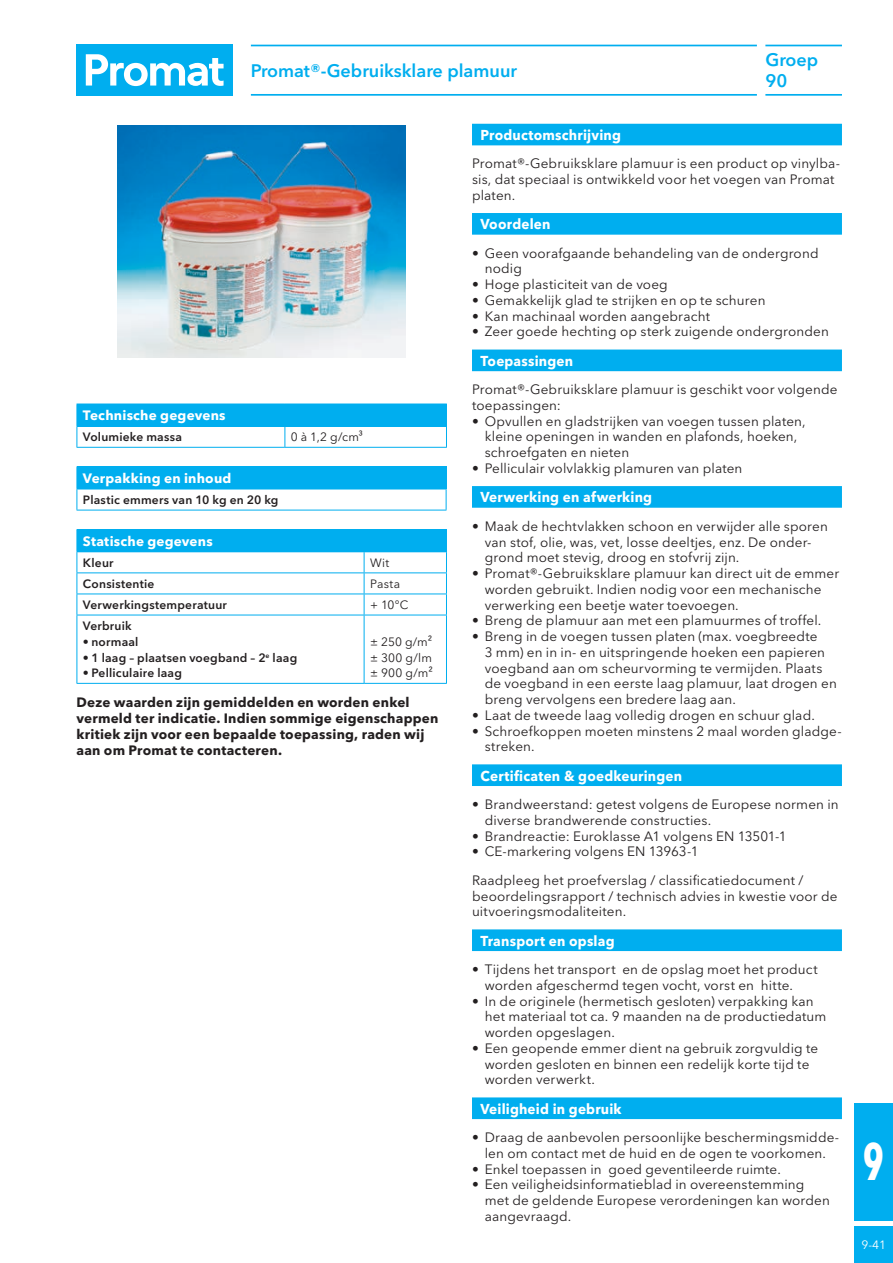
<style>
.page{position:relative;width:893px;height:1263px;background:#fff}
.page>*{position:absolute;margin:0;border:0;box-sizing:border-box;transform-origin:0 0}
.t1{font:700 52.5px "Avenir Next Condensed";color:#fff;scale:.75 1}
.Header_1_line_-12_5{font:600 18px/21.3px "Avenir Next W1 G";color:#00aeef}
.title_balk{font:700 14.25px "Avenir Next W1 G";letter-spacing:.015em;color:#fff;scale:.95 1}
.body_NL{font:13.5px/15.8px "Avenir Next W1 G";letter-spacing:.01em;color:#231f20}
.disclaimer{font:700 13.5px/16.2px "Avenir Next W1 G";letter-spacing:.015em;color:#231f20}
.table_header{font:700 13.5px "Avenir Next W1 G";letter-spacing:.015em;color:#fff}
.table_body{font:600 12px "Avenir Next W1 G";letter-spacing:.02em;color:#231f20}
.table_spec_right_ali{font:12px "Avenir Next W1 G";letter-spacing:.015em;color:#231f20}
.table_spec_left_alig{font:12px "Avenir Next W1 G";color:#231f20}
.t2{font:12px "Avenir Next W1 G";color:#fff}
</style>
<div class="page">
<div style="left:77px;top:45px;width:156px;height:51px;background:#00aeef"></div>
<svg style="left:86px;top:54px;width:138px;height:32px"></svg>
<img style="left:118px;top:126px;width:288px;height:231px">
<div style="left:855px;top:1103px;width:38px;height:117px;background:#00aeef"></div>
<div style="left:855px;top:1227px;width:38px;height:36px;background:#00aeef"></div>
<hr style="left:765px;top:45px;width:77px;height:1px;background:#00aeef">
<hr style="left:765px;top:94px;width:77px;height:2px;background:#00aeef">
<hr style="left:251px;top:45px;width:506px;height:1px;background:#00aeef">
<hr style="left:251px;top:94px;width:506px;height:2px;background:#00aeef">
<div style="left:77px;top:404px;width:369px;height:22px;background:#00aeef"></div>
<svg style="left:285px;top:427px;width:1px;height:20px"></svg>
<hr style="left:77px;top:447px;width:208px;height:1px;background:#00aeef">
<hr style="left:285px;top:447px;width:162px;height:1px;background:#00aeef">
<svg style="left:77px;top:427px;width:1px;height:20px"></svg>
<svg style="left:446px;top:404px;width:1px;height:43px"></svg>
<hr style="left:77px;top:426px;width:208px;height:1px;background:#00aeef">
<hr style="left:285px;top:426px;width:162px;height:1px;background:#00aeef">
<div style="left:77px;top:467px;width:369px;height:22px;background:#00aeef"></div>
<svg style="left:446px;top:467px;width:1px;height:43px"></svg>
<hr style="left:77px;top:510px;width:369px;height:1px;background:#00aeef">
<hr style="left:77px;top:466px;width:369px;height:1px;background:#00aeef">
<svg style="left:77px;top:490px;width:1px;height:20px"></svg>
<hr style="left:77px;top:489px;width:369px;height:1px;background:#00aeef">
<div style="left:77px;top:530px;width:369px;height:22px;background:#00aeef"></div>
<hr style="left:77px;top:572px;width:287px;height:1px;background:#00aeef">
<hr style="left:364px;top:572px;width:83px;height:1px;background:#00aeef">
<hr style="left:77px;top:594px;width:287px;height:1px;background:#00aeef">
<hr style="left:364px;top:594px;width:83px;height:1px;background:#00aeef">
<svg style="left:364px;top:552px;width:1px;height:63px"></svg>
<hr style="left:77px;top:615px;width:287px;height:1px;background:#00aeef">
<hr style="left:77px;top:615px;width:1px;height:68px;background:#00aeef">
<hr style="left:364px;top:615px;width:83px;height:1px;background:#00aeef">
<hr style="left:364px;top:615px;width:1px;height:68px;background:#00aeef">
<hr style="left:446px;top:615px;width:1px;height:68px;background:#00aeef">
<hr style="left:77px;top:683px;width:287px;height:1px;background:#00aeef">
<hr style="left:364px;top:683px;width:83px;height:1px;background:#00aeef">
<hr style="left:77px;top:529px;width:287px;height:1px;background:#00aeef">
<svg style="left:77px;top:552px;width:1px;height:63px"></svg>
<hr style="left:364px;top:529px;width:83px;height:1px;background:#00aeef">
<svg style="left:446px;top:530px;width:1px;height:85px"></svg>
<hr style="left:364px;top:551px;width:83px;height:1px;background:#00aeef">
<div style="left:472px;top:124px;width:370px;height:21px;background:#00aeef"></div>
<div style="left:472px;top:213px;width:370px;height:22px;background:#00aeef"></div>
<div style="left:472px;top:350px;width:370px;height:21px;background:#00aeef"></div>
<div style="left:472px;top:486px;width:370px;height:22px;background:#00aeef"></div>
<div style="left:472px;top:764px;width:370px;height:22px;background:#00aeef"></div>
<div style="left:472px;top:929px;width:370px;height:22px;background:#00aeef"></div>
<div style="left:472px;top:1097px;width:370px;height:22px;background:#00aeef"></div>
<p class="Header_1_line_-12_5" style="left:251px;top:60px;width:268px">Promat®-Gebruiksklare plamuur</p>
<h2 class="Header_1_line_-12_5" style="left:765px;top:49px;width:54px">Groep<br>90</h2>
<p class="table_header" style="left:83px;top:407px;width:144px">Technische gegevens</p>
<p class="table_body" style="left:83px;top:430px;width:101px">Volumieke massa</p>
<p class="table_spec_left_alig" style="left:291px;top:430px;width:74px">0 à 1,2 g/cm³</p>
<p class="table_header" style="left:83px;top:470px;width:150px">Verpakking en inhoud</p>
<p class="table_body" style="left:83px;top:493px;width:197px">Plastic emmers van 10 kg en 20 kg</p>
<p class="table_header" style="left:83px;top:533px;width:131px">Statische gegevens</p>
<p class="table_body" style="left:83px;top:555px;width:32px">Kleur</p>
<p class="table_spec_right_ali" style="left:370px;top:555px;width:21px">Wit</p>
<p class="table_body" style="left:83px;top:576px;width:73px">Consistentie</p>
<p class="table_spec_right_ali" style="left:370px;top:577px;width:32px">Pasta</p>
<p class="table_body" style="left:83px;top:597px;width:146px">Verwerkingstemperatuur</p>
<p class="table_spec_right_ali" style="left:370px;top:598px;width:40px">+ 10°C</p>
<p class="table_body" style="left:83px;top:619px;width:50px">Verbruik</p>
<p class="table_body" style="left:83px;top:634px;width:57px">• normaal</p>
<p class="table_body" style="left:83px;top:650px;width:216px">• 1 laag – plaatsen voegband – 2<sup>e</sup> laag</p>
<p class="table_body" style="left:83px;top:666px;width:101px">• Pelliculaire laag</p>
<p class="table_spec_right_ali" style="left:370px;top:634px;width:64px">± 250 g/m²</p>
<p class="table_spec_right_ali" style="left:370px;top:650px;width:63px">± 300 g/lm</p>
<p class="table_spec_right_ali" style="left:370px;top:666px;width:64px">± 900 g/m²</p>
<p class="disclaimer" style="left:77px;top:694px;width:363px">Deze waarden zijn gemiddelden en worden enkel vermeld ter indicatie. Indien sommige eigenschappen kritiek zijn voor een bepaalde toepassing, raden wij aan om Promat te contacteren.</p>
<p class="title_balk" style="left:480px;top:126px;width:149px">Productomschrijving</p>
<p class="body_NL" style="left:472px;top:156px;width:369px">Promat®-Gebruiksklare plamuur is een product op vinylba&shy;sis, dat speciaal is ontwikkeld voor het voegen van Promat platen.</p>
<p class="title_balk" style="left:480px;top:215px;width:75px">Voordelen</p>
<p class="body_NL" style="left:485px;top:245px;width:335px;text-indent:-13px">• Geen voorafgaande behandeling van de ondergrond nodig</p>
<p class="body_NL" style="left:472px;top:277px;width:197px">• Hoge plasticiteit van de voeg</p>
<p class="body_NL" style="left:472px;top:292px;width:295px">• Gemakkelijk glad te strijken en op te schuren</p>
<p class="body_NL" style="left:472px;top:308px;width:240px">• Kan machinaal worden aangebracht</p>
<p class="body_NL" style="left:472px;top:324px;width:358px">• Zeer goede hechting op sterk zuigende ondergronden</p>
<p class="title_balk" style="left:480px;top:352px;width:99px">Toepassingen</p>
<p class="body_NL" style="left:472px;top:382px;width:367px">Promat®-Gebruiksklare plamuur is geschikt voor volgende toepassingen:</p>
<p class="body_NL" style="left:485px;top:413px;width:322px;text-indent:-13px">• Opvullen en gladstrijken van voegen tussen platen, kleine openingen in wanden en plafonds, hoeken, schroefgaten en nieten</p>
<p class="body_NL" style="left:472px;top:460px;width:272px">• Pelliculair volvlakkig plamuren van platen</p>
<p class="title_balk" style="left:480px;top:488px;width:182px">Verwerking en afwerking</p>
<p class="body_NL" style="left:485px;top:518px;width:345px;text-indent:-13px">• Maak de hechtvlakken schoon en verwijder alle sporen van stof, olie, was, vet, losse deeltjes, enz. De onder&shy;grond moet stevig, droog en stofvrij zijn.</p>
<p class="body_NL" style="left:485px;top:565px;width:356px;text-indent:-13px">• Promat®-Gebruiksklare plamuur kan direct uit de emmer worden gebruikt. Indien nodig voor een mechanische verwerking een beetje water toevoegen.</p>
<p class="body_NL" style="left:472px;top:613px;width:351px">• Breng de plamuur aan met een plamuurmes of troffel.</p>
<p class="body_NL" style="left:485px;top:628px;width:354px;text-indent:-13px">• Breng in de voegen tussen platen (max. voegbreedte<br>3 mm) en in in- en uitspringende hoeken een papieren voegband aan om scheurvorming te vermijden. Plaats de voegband in een eerste laag plamuur, laat drogen en breng vervolgens een bredere laag aan.</p>
<p class="body_NL" style="left:472px;top:707px;width:344px">• Laat de tweede laag volledig drogen en schuur glad.</p>
<p class="body_NL" style="left:485px;top:723px;width:358px;text-indent:-13px">• Schroefkoppen moeten minstens 2 maal worden gladge&shy;streken.</p>
<p class="title_balk" style="left:480px;top:767px;width:214px">Certificaten &amp; goedkeuringen</p>
<p class="body_NL" style="left:485px;top:796px;width:355px;text-indent:-13px">• Brandweerstand: getest volgens de Europese normen in diverse brandwerende constructies.</p>
<p class="body_NL" style="left:472px;top:828px;width:316px">• Brandreactie: Euroklasse A1 volgens EN 13501-1</p>
<p class="body_NL" style="left:472px;top:844px;width:228px">• CE-markering volgens EN 13963-1</p>
<p class="body_NL" style="left:472px;top:872px;width:367px">Raadpleeg het proefverslag / classificatiedocument / beoordelingsrapport / technisch advies in kwestie voor de uitvoeringsmodaliteiten.</p>
<p class="title_balk" style="left:480px;top:932px;width:143px">Transport en opslag</p>
<p class="body_NL" style="left:485px;top:961px;width:334px;text-indent:-13px">• Tijdens het transport en de opslag moet het product worden afgeschermd tegen vocht, vorst en hitte.</p>
<p class="body_NL" style="left:485px;top:993px;width:343px;text-indent:-13px">• In de originele (hermetisch gesloten) verpakking kan het materiaal tot ca. 9 maanden na de productiedatum worden opgeslagen.</p>
<p class="body_NL" style="left:485px;top:1040px;width:335px;text-indent:-13px">• Een geopende emmer dient na gebruik zorgvuldig te worden gesloten en binnen een redelijk korte tijd te worden verwerkt.</p>
<p class="title_balk" style="left:480px;top:1100px;width:150px">Veiligheid in gebruik</p>
<p class="body_NL" style="left:472px;top:1129px;width:369px;text-align:center">• Draag de aanbevolen persoonlijke beschermingsmidde&shy;len om contact met de huid en de ogen te voorkomen.</p>
<p class="body_NL" style="left:472px;top:1161px;width:310px">• Enkel toepassen in goed geventileerde ruimte.</p>
<p class="body_NL" style="left:485px;top:1177px;width:347px;text-indent:-13px">• Een veiligheidsinformatieblad in overeenstemming met de geldende Europese verordeningen kan worden aangevraagd.</p>
<h1 class="t1" style="left:863px;top:1129px;width:29px">9</h1>
<p class="t2" style="left:861px;top:1238px;width:26px">9-41</p>
</div>
